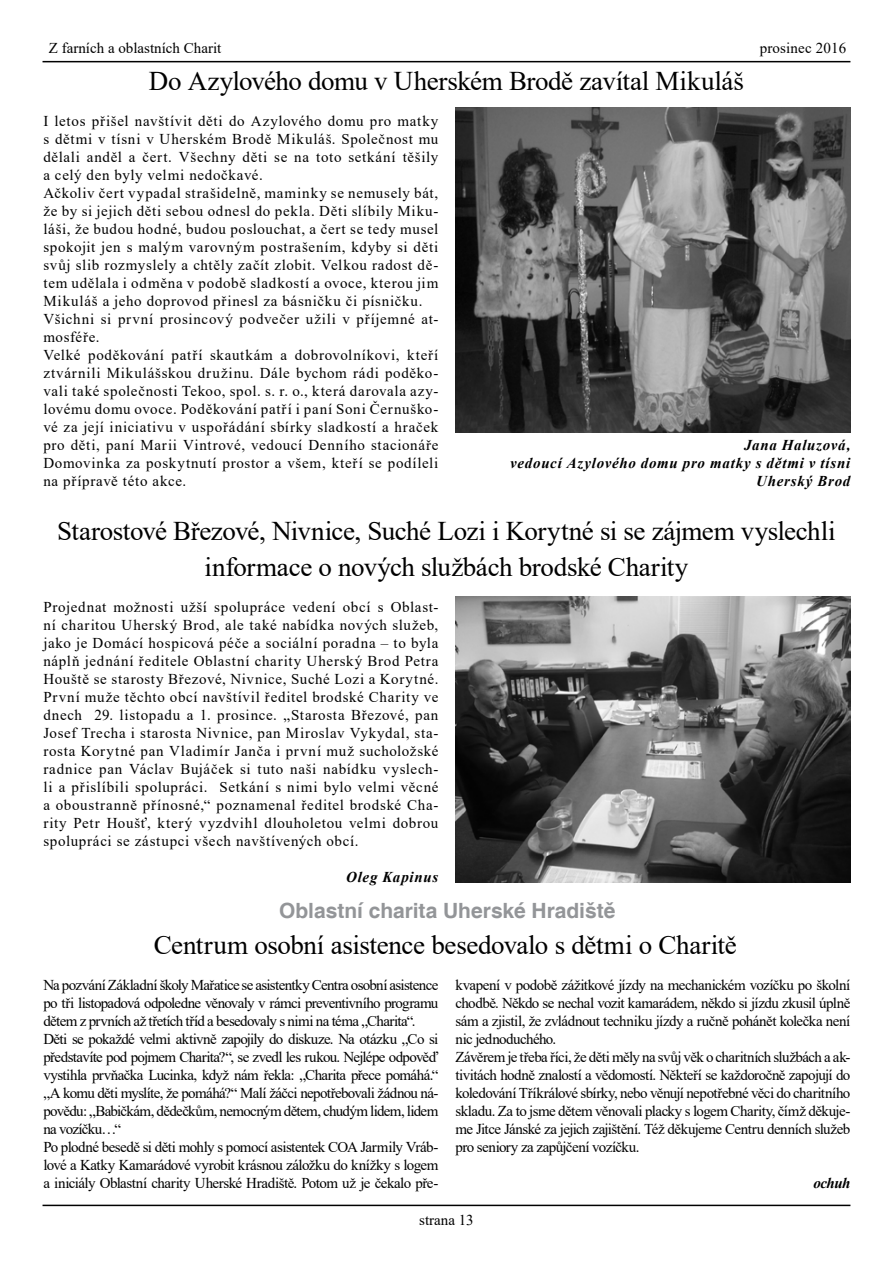
<style>
.page{position:relative;width:893px;height:1263px;background:#fff}
.page>*{position:absolute;margin:0;border:0;box-sizing:border-box;transform-origin:0 0}
.t1{font:27px/36px "Times New Roman";letter-spacing:-.015em;color:#000;text-align:center}
.t2{font:700 21px "Helvetica";color:#939598}
.t3{font:15px/18px "Times New Roman";letter-spacing:.045em;color:#000}
.t4{font:15px/18px "Times New Roman";letter-spacing:-.015em;color:#000;text-align:justify}
.t5{font:15px/18px "Times New Roman";letter-spacing:-.04em;color:#000}
.t6{font:15px/18px "Times New Roman";letter-spacing:-.035em;color:#000}
.t7{font:italic 700 15px/18px "Times New Roman";letter-spacing:.045em;color:#000;text-align:right}
.t8{font:15px "Times New Roman";letter-spacing:.01em;color:#000}
</style>
<div class="page">
<hr style="left:43px;top:1205px;width:807px;height:1px;background:#000">
<hr style="left:43px;top:61px;width:807px;height:1px;background:#000">
<img style="left:455px;top:108px;width:395px;height:324px">
<img style="left:455px;top:597px;width:395px;height:285px">
<p class="t4" style="left:49px;top:38px;width:174px">Z farních a oblastních Charit</p>
<h1 class="t1" style="left:149px;top:62px;width:596px">Do Azylového domu v Uherském Brodě zavítal Mikuláš</h1>
<p class="t3" style="left:43px;top:112px;width:397px">I letos přišel navštívit děti do Azylového domu pro matky s dětmi v tísni v Uherském Brodě Mikuláš. Společnost mu dělali anděl a čert. Všechny děti se na toto setkání těšily a celý den byly velmi nedočkavé.<br>Ačkoliv čert vypadal strašidelně, maminky se nemusely bát, že by si jejich děti sebou odnesl do pekla. Děti slíbily Miku&shy;láši, že budou hodné, budou poslouchat, a čert se tedy musel spokojit jen s malým varovným postrašením, kdyby si děti svůj slib rozmyslely a chtěly začít zlobit. Velkou radost dě&shy;tem udělala i odměna v podobě sladkostí a ovoce, kterou jim Mikuláš a jeho doprovod přinesl za básničku či písničku.<br>Všichni si první prosincový podvečer užili v příjemné at&shy;mosféře.<br>Velké poděkování patří skautkám a dobrovolníkovi, kteří ztvárnili Mikulášskou družinu. Dále bychom rádi poděko&shy;vali také společnosti Tekoo, spol. s. r. o., která darovala azy&shy;lovému domu ovoce. Poděkování patří i paní Soni Černuško&shy;vé za její iniciativu v uspořádání sbírky sladkostí a hraček pro děti, paní Marii Vintrové, vedoucí Denního stacionáře Domovinka za poskytnutí prostor a všem, kteří se podíleli na přípravě této akce.</p>
<p class="t8" style="left:760px;top:37px;width:88px">prosinec 2016</p>
<p class="t7" style="left:510px;top:436px;width:342px">Jana Haluzová,<br>vedoucí Azylového domu pro matky s dětmi v tísni<br>Uherský Brod</p>
<h1 class="t1" style="left:57px;top:512px;width:780px">Starostové Březové, Nivnice, Suché Lozi i Korytné si se zájmem vyslechli informace o nových službách brodské Charity</h1>
<p class="t4" style="left:43px;top:598px;width:397px">Projednat možnosti užší spolupráce vedení obcí s Oblast&shy;ní charitou Uherský Brod, ale také nabídka nových služeb, jako je Domácí hospicová péče a sociální poradna – to byla náplň jednání ředitele Oblastní charity Uherský Brod Petra Houště se starosty Březové, Nivnice, Suché Lozi a Korytné.<br>První muže těchto obcí navštívil ředitel brodské Charity ve dnech 29. listopadu a 1. prosince. „Starosta Březové, pan Josef Trecha i starosta Nivnice, pan Miroslav Vykydal, sta&shy;rosta Korytné pan Vladimír Janča i první muž sucholožské radnice pan Václav Bujáček si tuto naši nabídku vyslech&shy;li a přislíbili spolupráci. Setkání s nimi bylo velmi věcné a oboustranně přínosné,“ poznamenal ředitel brodské Cha&shy;rity Petr Houšť, který vyzdvihl dlouholetou velmi dobrou spolupráci se zástupci všech navštívených obcí.</p>
<p class="t7" style="left:346px;top:868px;width:94px">Oleg Kapinus</p>
<h2 class="t2" style="left:279px;top:898px;width:338px">Oblastní charita Uherské Hradiště</h2>
<h1 class="t1" style="left:154px;top:926px;width:585px">Centrum osobní asistence besedovalo s dětmi o Charitě</h1>
<p class="t5" style="left:43px;top:976px;width:397px">Na pozvání Základní školy Mařatice se asistentky Centra osobní asistence po tři listopadová odpoledne věnovaly v rámci preventivního programu dětem z prvních až třetích tříd a besedovaly s nimi na téma „Charita“.<br>Děti se pokaždé velmi aktivně zapojily do diskuze. Na otázku „Co si představíte pod pojmem Charita?“, se zvedl les rukou. Nejlépe odpověď vystihla prvňačka Lucinka, když nám řekla: „Charita přece pomáhá.“ „A komu děti myslíte, že pomáhá?“ Malí žáčci nepotřebovali žádnou ná&shy;povědu: „Babičkám, dědečkům, nemocným dětem, chudým lidem, lidem na vozíčku…“<br>Po plodné besedě si děti mohly s pomocí asistentek COA Jarmily Vráb&shy;lové a Katky Kamarádové vyrobit krásnou záložku do knížky s logem a iniciály Oblastní charity Uherské Hradiště. Potom už je čekalo pře-</p>
<p class="t6" style="left:455px;top:976px;width:396px">kvapení v podobě zážitkové jízdy na mechanickém vozíčku po školní chodbě. Někdo se nechal vozit kamarádem, někdo si jízdu zkusil úplně sám a zjistil, že zvládnout techniku jízdy a ručně pohánět kolečka není nic jednoduchého.<br>Závěrem je třeba říci, že děti měly na svůj věk o charitních službách a ak&shy;tivitách hodně znalostí a vědomostí. Někteří se každoročně zapojují do koledování Tříkrálové sbírky, nebo věnují nepotřebné věci do charitního skladu. Za to jsme dětem věnovali placky s logem Charity, čímž děkuje&shy;me Jitce Jánské za jejich zajištění. Též děkujeme Centru denních služeb pro seniory za zapůjčení vozíčku.</p>
<p class="t7" style="left:813px;top:1174px;width:39px">ochuh</p>
<p class="t4" style="left:419px;top:1210px;width:56px">strana 13</p>
</div>
